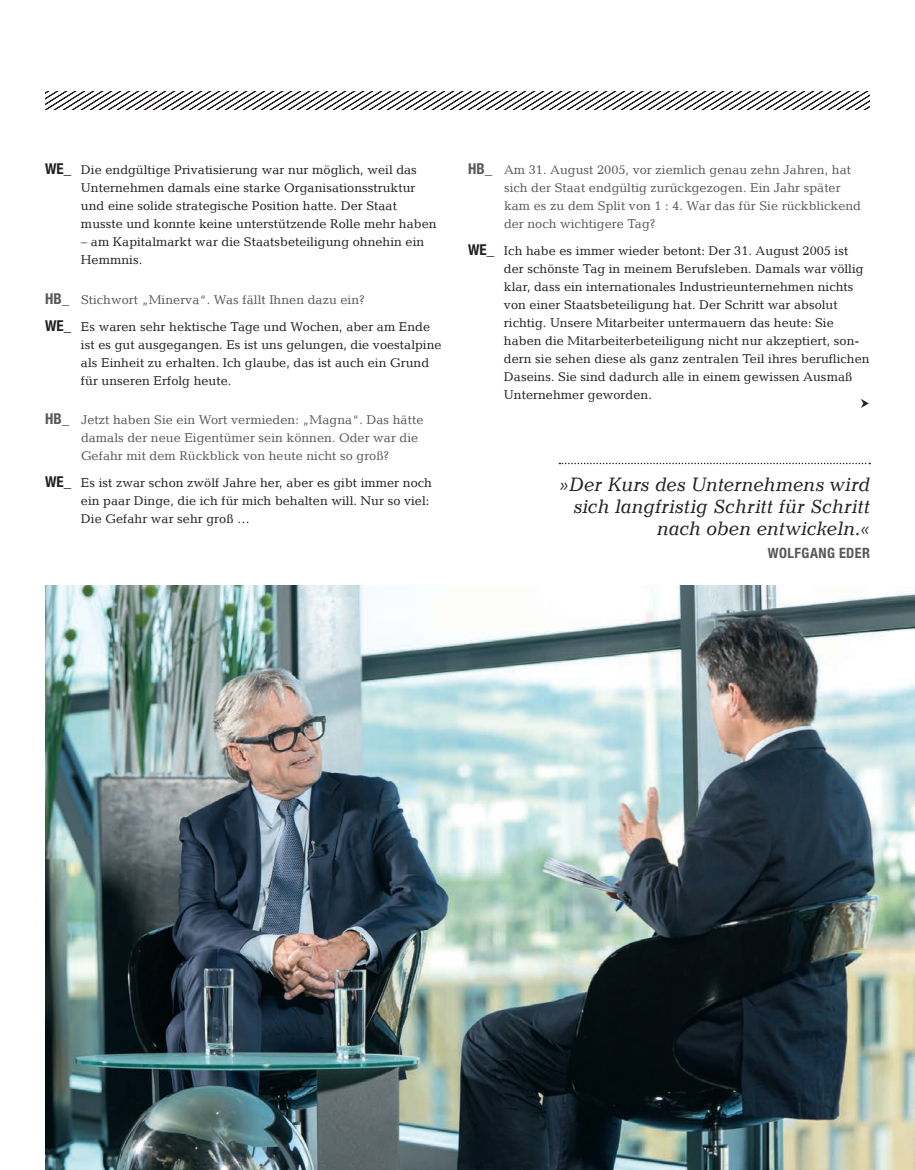
<style>
.page{position:relative;width:915px;height:1170px;background:#fff}
.page>*{position:absolute;margin:0;border:0;box-sizing:border-box;transform-origin:0 0}
.t1{font:italic 19.5px/21.8px "Candida LT";letter-spacing:-.005em;color:#231f20;text-align:right}
.t2{font:700 condensed 14.25px "Helvetica Neue LT Pro";letter-spacing:.03em;color:#57585a}
.t3{font:12.75px/18px "Candida LT";color:#231f20}
.t4{font:12.75px/18px "Candida LT";color:#57585a}
.s1{font-family:"Helvetica Neue LT Pro";font-weight:700;font-stretch:condensed;font-size:15px}
.s2{font-family:"Helvetica Neue LT Pro";font-weight:700;font-stretch:condensed;font-size:15px;color:#57585a}
.s3{color:#57585a}
</style>
<div class="page">
<img style="left:45px;top:585px;width:870px;height:585px">
<svg style="left:559px;top:463px;width:311px;height:1px"></svg>
<svg style="left:45px;top:91px;width:825px;height:19px"></svg>
<p class="t3" style="left:81px;top:161px;width:357px;text-indent:-36px"><span class="s1">WE_</span> Die endgültige Privatisierung war nur möglich, weil das Unternehmen damals eine starke Organisationsstruktur und eine solide strategische Position hatte. Der Staat musste und konnte keine unterstützende Rolle mehr haben</p>
<p class="t3" style="left:81px;top:233px;width:345px">– am Kapitalmarkt war die Staatsbeteiligung ohnehin ein<br>Hemmnis.</p>
<p class="t3" style="left:45px;top:286px;width:387px;line-height:27px"><span class="s2">HB_</span> <span class="s3">Stichwort „Minerva“. Was fällt Ihnen dazu ein?<br></span><span class="s1">WE_</span> Es waren sehr hektische Tage und Wochen, aber am Ende</p>
<p class="t3" style="left:81px;top:336px;width:362px">ist es gut ausgegangen. Es ist uns gelungen, die voestalpine als Einheit zu erhalten. Ich glaube, das ist auch ein Grund für unseren Erfolg heute.</p>
<p class="t4" style="left:81px;top:411px;width:344px;text-indent:-36px"><span class="s1">HB_</span> Jetzt haben Sie ein Wort vermieden: „Magna“. Das hätte damals der neue Eigentümer sein können. Oder war die<br>Gefahr mit dem Rückblick von heute nicht so groß?</p>
<p class="t3" style="left:81px;top:474px;width:352px;text-indent:-36px"><span class="s1">WE_</span> Es ist zwar schon zwölf Jahre her, aber es gibt immer noch ein paar Dinge, die ich für mich behalten will. Nur so viel:<br>Die Gefahr war sehr groß …</p>
<p class="t4" style="left:504px;top:161px;width:359px;text-indent:-36px"><span class="s1">HB_</span> Am 31. August 2005, vor ziemlich genau zehn Jahren, hat sich der Staat endgültig zurückgezogen. Ein Jahr später kam es zu dem Split von 1 : 4. War das für Sie rückblickend der noch wichtigere Tag?</p>
<p class="t3" style="left:504px;top:242px;width:367px;text-indent:-36px"><span class="s1">WE_</span> Ich habe es immer wieder betont: Der 31. August 2005 ist der schönste Tag in meinem Berufsleben. Damals war völlig klar, dass ein internationales Industrieunternehmen nichts von einer Staatsbeteiligung hat. Der Schritt war absolut richtig. Unsere Mitarbeiter untermauern das heute: Sie haben die Mitarbeiterbeteiligung nicht nur akzeptiert, son&shy;dern sie sehen diese als ganz zentralen Teil ihres beruflichen Daseins. Sie sind dadurch alle in einem gewissen Ausmaß Unternehmer geworden.</p>
<h1 class="t1" style="left:559px;top:474px;width:313px">»Der Kurs des Unternehmens wird sich langfristig Schritt für Schritt nach oben entwickeln.«</h1>
<p class="t2" style="left:768px;top:544px;width:104px">WOLFGANG EDER</p>
</div>
